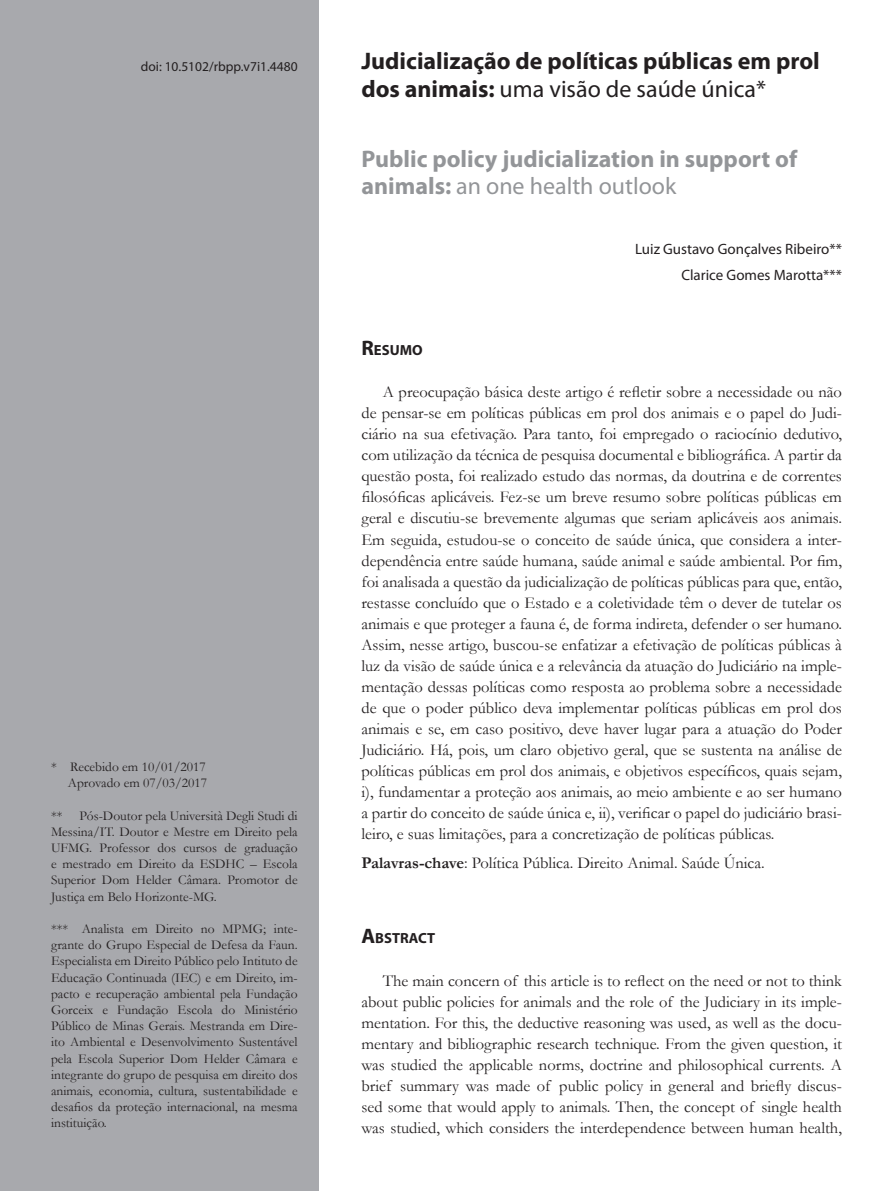
<style>
.page{position:relative;width:893px;height:1191px;background:#fff}
.page>*{position:absolute;margin:0;border:0;box-sizing:border-box;transform-origin:0 0}
.Tit{font:700 24px/27.6px "Myriad Pro";color:#231f20}
.Tit2{font:700 24px/27.6px "Myriad Pro";color:#939598}
.texto{font:16.5px/21px "Garamond";color:#231f20;text-align:justify}
.text_sem_recuo{font:16.5px "Garamond";color:#231f20}
.Myriad_10{font:15px "Myriad Pro";color:#231f20}
.subt_resumo{font:700 14.7px "Myriad Pro";color:#231f20}
.rodape{font:13.5px/16.2px "Garamond";color:#231f20;text-align:justify}
.Doi{font:13.5px "Myriad Pro";color:#231f20}
.s1{font-weight:400}
.s2{font-size:21px}
.s3{font-weight:700}
</style>
<div class="page">
<div style="left:0;top:0;width:319px;height:1191px;background:#a8a9ad"></div>
<p class="Doi" style="left:141px;top:58px;width:158px">doi: 10.5102/rbpp.v7i1.4480</p>
<p class="Tit" style="left:361px;top:46px;width:460px">Judicialização de políticas públicas em prol dos animais: <span class="s1">uma visão de saúde única*</span></p>
<p class="Tit2" style="left:361px;top:144px;width:437px">Public policy judicialization in support of animals: <span class="s1">an one health outlook</span></p>
<p class="rodape" style="left:51px;top:758px;width:156px">* Recebido em 10/01/2017</p>
<p class="rodape" style="left:68px;top:774px;width:141px">Aprovado em 07/03/2017</p>
<p class="rodape" style="left:51px;top:807px;width:248px">** Pós-Doutor pela Università Degli Studi di Messina/IT. Doutor e Mestre em Direito pela UFMG. Professor dos cursos de graduação e mestrado em Direito da ESDHC – Escola Superior Dom Helder Câmara. Promotor de Justiça em Belo Horizonte-MG.</p>
<p class="rodape" style="left:51px;top:920px;width:248px">*** Analista em Direito no MPMG; inte&shy;grante do Grupo Especial de Defesa da Faun.<br>Especialista em Direito Público pelo Intituto de Educação Continuada (IEC) e em Direito, im&shy;pacto e recuperação ambiental pela Fundação Gorceix e Fundação Escola do Ministério Público de Minas Gerais. Mestranda em Dire&shy;ito Ambiental e Desenvolvimento Sustentável pela Escola Superior Dom Helder Câmara e integrante do grupo de pesquisa em direito dos animais, economia, cultura, sustentabilidade e desafios da proteção internacional, na mesma instituição.</p>
<p class="Myriad_10" style="left:635px;top:240px;width:208px">Luiz Gustavo Gonçalves Ribeiro**</p>
<p class="Myriad_10" style="left:681px;top:266px;width:162px">Clarice Gomes Marotta***</p>
<p class="subt_resumo" style="left:361px;top:341px;width:63px"><span class="s2">R</span>ESUMO</p>
<p class="texto" style="left:361px;top:381px;width:482px;text-indent:21px">A preocupação básica deste artigo é refletir sobre a necessidade ou não de pensar-se em políticas públicas em prol dos animais e o papel do Judi&shy;ciário na sua efetivação. Para tanto, foi empregado o raciocínio dedutivo, com utilização da técnica de pesquisa documental e bibliográfica. A partir da questão posta, foi realizado estudo das normas, da doutrina e de correntes filosóficas aplicáveis. Fez-se um breve resumo sobre políticas públicas em geral e discutiu-se brevemente algumas que seriam aplicáveis aos animais.<br>Em seguida, estudou-se o conceito de saúde única, que considera a inter&shy;dependência entre saúde humana, saúde animal e saúde ambiental. Por fim, foi analisada a questão da judicialização de políticas públicas para que, então, restasse concluído que o Estado e a coletividade têm o dever de tutelar os animais e que proteger a fauna é, de forma indireta, defender o ser humano.<br>Assim, nesse artigo, buscou-se enfatizar a efetivação de políticas públicas à luz da visão de saúde única e a relevância da atuação do Judiciário na imple&shy;mentação dessas políticas como resposta ao problema sobre a necessidade de que o poder público deva implementar políticas públicas em prol dos animais e se, em caso positivo, deve haver lugar para a atuação do Poder Judiciário. Há, pois, um claro objetivo geral, que se sustenta na análise de políticas públicas em prol dos animais, e objetivos específicos, quais sejam, i), fundamentar a proteção aos animais, ao meio ambiente e ao ser humano a partir do conceito de saúde única e, ii), verificar o papel do judiciário brasi&shy;leiro, e suas limitações, para a concretização de políticas públicas.</p>
<p class="text_sem_recuo" style="left:361px;top:852px;width:405px"><span class="s3">Palavras-chave</span>: Política Pública. Direito Animal. Saúde Única.</p>
<p class="subt_resumo" style="left:361px;top:928px;width:75px"><span class="s2">A</span>BSTRACT</p>
<p class="texto" style="left:361px;top:969px;width:482px;text-indent:21px">The main concern of this article is to reflect on the need or not to think about public policies for animals and the role of the Judiciary in its imple&shy;mentation. For this, the deductive reasoning was used, as well as the docu&shy;mentary and bibliographic research technique. From the given question, it was studied the applicable norms, doctrine and philosophical currents. A brief summary was made of public policy in general and briefly discus&shy;sed some that would apply to animals. Then, the concept of single health was studied, which considers the interdependence between human health,</p>
</div>
